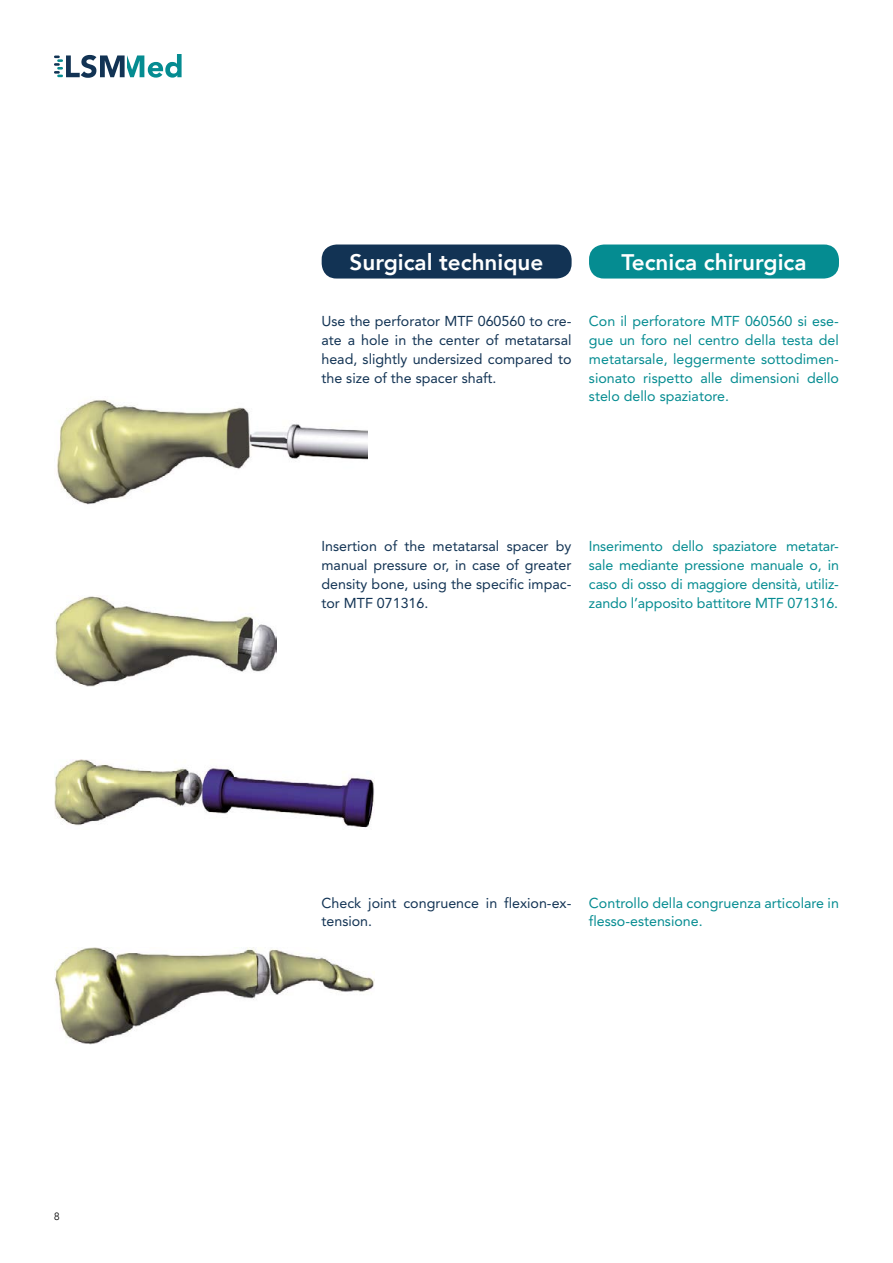
<style>
.page{position:relative;width:893px;height:1263px;background:#fff}
.page>*{position:absolute;margin:0;border:0;box-sizing:border-box;transform-origin:0 0}
.t1{font:800 22.5px "Avenir";color:#fff}
.t2{font:14.25px/18.8px "Avenir";color:#058c91;text-align:justify}
.t3{font:14.25px/18.8px "Avenir";color:#123354;text-align:justify}
.t4{font:300 10.5px "Avenir";color:#000}
</style>
<div class="page">
<img style="left:57px;top:400px;width:310px;height:105px">
<svg style="left:54px;top:54px;width:128px;height:24px"></svg>
<div style="left:589px;top:244px;width:250px;height:35px;background:#058c91;border-radius:15px"></div>
<div style="left:322px;top:244px;width:250px;height:35px;background:#123354;border-radius:15px"></div>
<img style="left:54px;top:596px;width:223px;height:91px">
<img style="left:54px;top:759px;width:321px;height:69px">
<img style="left:55px;top:947px;width:319px;height:97px">
<p class="t4" style="left:54px;top:1210px;width:7px">8</p>
<h1 class="t1" style="left:350px;top:245px;width:195px">Surgical technique</h1>
<p class="t3" style="left:321px;top:312px;width:252px">Use the perforator MTF 060560 to cre&shy;ate a hole in the center of metatarsal head, slightly undersized compared to the size of the spacer shaft.</p>
<h1 class="t1" style="left:621px;top:245px;width:187px">Tecnica chirurgica</h1>
<p class="t2" style="left:589px;top:312px;width:252px">Con il perforatore MTF 060560 si ese&shy;gue un foro nel centro della testa del metatarsale, leggermente sottodimen&shy;sionato rispetto alle dimensioni dello stelo dello spaziatore.</p>
<p class="t3" style="left:321px;top:537px;width:252px">Insertion of the metatarsal spacer by manual pressure or, in case of greater density bone, using the specific impac&shy;tor MTF 071316.</p>
<p class="t2" style="left:589px;top:537px;width:252px">Inserimento dello spaziatore metatar&shy;sale mediante pressione manuale o, in caso di osso di maggiore densità, utiliz&shy;zando l’apposito battitore MTF 071316.</p>
<p class="t3" style="left:321px;top:894px;width:252px">Check joint congruence in flexion-ex&shy;tension.</p>
<p class="t2" style="left:589px;top:894px;width:252px">Controllo della congruenza articolare in flesso-estensione.</p>
</div>
